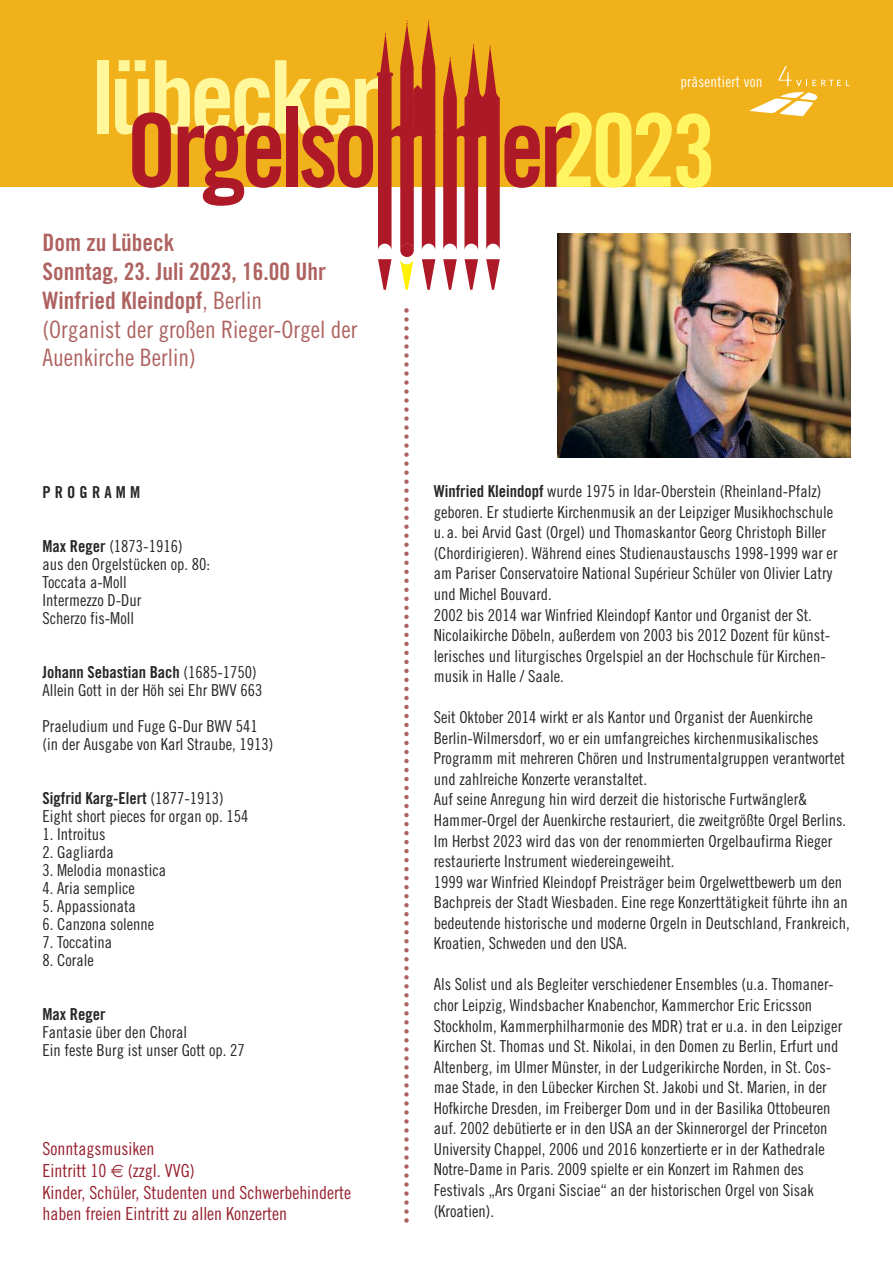
<style>
.page{position:relative;width:893px;height:1263px;background:#fff}
.page>*{position:absolute;margin:0;border:0;box-sizing:border-box;transform-origin:0 0}
.t1{font:100.8px "Trade Gothic Bold Cond Twenty";color:#fff461}
.t2{font:24px/28.8px "Trade Gothic Bold Cond Twenty";color:#ae6361}
.t3{font:24px/28.8px "Trade Gothic Cond Eighteen";color:#ae6361}
.t4{font:18px/21.6px "Trade Gothic Cond Eighteen";color:#96212e}
.t5{font:16.5px/20.5px "Trade Gothic Cond Eighteen";color:#272627}
.t6{font:16.5px "Trade Gothic Bold Cond Twenty";color:#272627}
.t7{font:16.5px "Trade Gothic Bold Cond Twenty";letter-spacing:.25em;color:#272627}
.t8{font:15px "Trade Gothic Cond Eighteen";letter-spacing:.015em;color:#fff}
.s1{font-family:"Trade Gothic Cond Eighteen"}
.s2{font-family:"Trade Gothic Bold Cond Twenty"}
</style>
<div class="page">
<div style="left:0;top:0;width:893px;height:187px;background:#f0b11a"></div>
<div style="left:98px;top:60px;width:11px;height:74px;background:#fff79a"></div>
<svg style="left:422px;top:259px;width:13px;height:31px"></svg>
<svg style="left:465px;top:259px;width:13px;height:31px"></svg>
<svg style="left:486px;top:259px;width:14px;height:31px"></svg>
<svg style="left:378px;top:259px;width:13px;height:31px"></svg>
<div style="left:400px;top:243px;width:14px;height:14px;background:#ad1926;border-radius:50%"></div>
<svg style="left:115px;top:20px;width:320px;height:230px"></svg>
<svg style="left:443px;top:259px;width:14px;height:31px"></svg>
<svg style="left:400px;top:260px;width:13px;height:30px"></svg>
<svg style="left:443px;top:44px;width:229px;height:206px"></svg>
<svg style="left:404px;top:308px;width:5px;height:915px"></svg>
<img style="left:557px;top:234px;width:293px;height:224px">
<svg style="left:749px;top:66px;width:101px;height:50px"></svg>
<h2 class="t2" style="left:43px;top:230px;width:285px">Dom zu Lübeck<br>Sonntag, 23. Juli 2023, 16.00 Uhr<br>Winfried Kleindopf<span class="s1">, Berlin</span></h2>
<h2 class="t3" style="left:43px;top:317px;width:316px">(Organist der großen Rieger-Orgel der<br>Auenkirche Berlin)</h2>
<p class="t7" style="left:43px;top:486px;width:99px">PROGRAMM</p>
<p class="t5" style="left:43px;top:538px;width:169px;line-height:18px"><span class="s2">Max Reger</span> (1873-1916)<br>aus den Orgelstücken op. 80:<br>Toccata a-Moll<br>Intermezzo D-Dur<br>Scherzo fis-Moll</p>
<p class="t6" style="left:43px;top:666px;width:216px">Johann Sebastian Bach <span class="s1">(1685-1750)</span></p>
<p class="t5" style="left:43px;top:673px;width:221px;line-height:36px">Allein Gott in der Höh sei Ehr BWV 663<br>Praeludium und Fuge G-Dur BWV 541</p>
<p class="t5" style="left:43px;top:735px;width:232px">(in der Ausgabe von Karl Straube, 1913)</p>
<p class="t6" style="left:43px;top:792px;width:183px">Sigfrid Karg-Elert <span class="s1">(1877-1913)</span></p>
<p class="t5" style="left:43px;top:807px;width:208px">Eight short pieces for organ op. 154</p>
<p class="t5" style="left:43px;top:825px;width:65px">1. Introitus</p>
<p class="t5" style="left:43px;top:843px;width:73px">2. Gagliarda</p>
<p class="t5" style="left:43px;top:861px;width:125px">3. Melodia monastica</p>
<p class="t5" style="left:43px;top:879px;width:94px">4. Aria semplice</p>
<p class="t5" style="left:43px;top:897px;width:95px">5. Appassionata</p>
<p class="t5" style="left:43px;top:915px;width:113px">6. Canzona solenne</p>
<p class="t5" style="left:43px;top:933px;width:71px">7. Toccatina</p>
<p class="t5" style="left:43px;top:951px;width:53px">8. Corale</p>
<p class="t6" style="left:43px;top:1008px;width:65px">Max Reger</p>
<p class="t5" style="left:43px;top:1024px;width:204px;line-height:18px">Fantasie über den Choral<br>Ein feste Burg ist unser Gott op. 27</p>
<p class="t4" style="left:43px;top:1140px;width:310px">Sonntagsmusiken<br>Eintritt 10 (zzgl. VVG)<br>Kinder, Schüler, Studenten und Schwerbehinderte haben freien Eintritt zu allen Konzerten</p>
<p class="t8" style="left:680px;top:77px;width:84px">präsentiert von</p>
<h1 class="t1" style="left:672px;top:114px;width:46px">3</h1>
<p class="t5" style="left:434px;top:482px;width:405px"><span class="s2">Winfried Kleindopf</span> wurde 1975 in Idar-Oberstein (Rheinland-Pfalz) geboren. Er studierte Kirchenmusik an der Leipziger Musikhochschule u. a. bei Arvid Gast (Orgel) und Thomaskantor Georg Christoph Biller (Chordirigieren). Während eines Studienaustauschs 1998-1999 war er am Pariser Conservatoire National Supérieur Schüler von Olivier Latry und Michel Bouvard.<br>2002 bis 2014 war Winfried Kleindopf Kantor und Organist der St.<br>Nicolaikirche Döbeln, außerdem von 2003 bis 2012 Dozent für künst&shy;lerisches und liturgisches Orgelspiel an der Hochschule für Kirchen&shy;musik in Halle / Saale.</p>
<p class="t5" style="left:434px;top:708px;width:417px">Seit Oktober 2014 wirkt er als Kantor und Organist der Auenkirche Berlin-Wilmersdorf, wo er ein umfangreiches kirchenmusikalisches Programm mit mehreren Chören und Instrumentalgruppen verantwortet und zahlreiche Konzerte veranstaltet.<br>Auf seine Anregung hin wird derzeit die historische Furtwängler&amp; Hammer-Orgel der Auenkirche restauriert, die zweitgrößte Orgel Berlins.<br>Im Herbst 2023 wird das von der renommierten Orgelbaufirma Rieger restaurierte Instrument wiedereingeweiht.<br>1999 war Winfried Kleindopf Preisträger beim Orgelwettbewerb um den Bachpreis der Stadt Wiesbaden. Eine rege Konzerttätigkeit führte ihn an bedeutende historische und moderne Orgeln in Deutschland, Frankreich, Kroatien, Schweden und den USA.</p>
<p class="t5" style="left:434px;top:975px;width:410px">Als Solist und als Begleiter verschiedener Ensembles (u.a. Thomaner&shy;chor Leipzig, Windsbacher Knabenchor, Kammerchor Eric Ericsson Stockholm, Kammerphilharmonie des MDR) trat er u.a. in den Leipziger Kirchen St. Thomas und St. Nikolai, in den Domen zu Berlin, Erfurt und Altenberg, im Ulmer Münster, in der Ludgerikirche Norden, in St. Cos&shy;mae Stade, in den Lübecker Kirchen St. Jakobi und St. Marien, in der Hofkirche Dresden, im Freiberger Dom und in der Basilika Ottobeuren auf. 2002 debütierte er in den USA an der Skinnerorgel der Princeton University Chappel, 2006 und 2016 konzertierte er in der Kathedrale Notre-Dame in Paris. 2009 spielte er ein Konzert im Rahmen des Festivals „Ars Organi Sisciae“ an der historischen Orgel von Sisak (Kroatien).</p>
</div>
